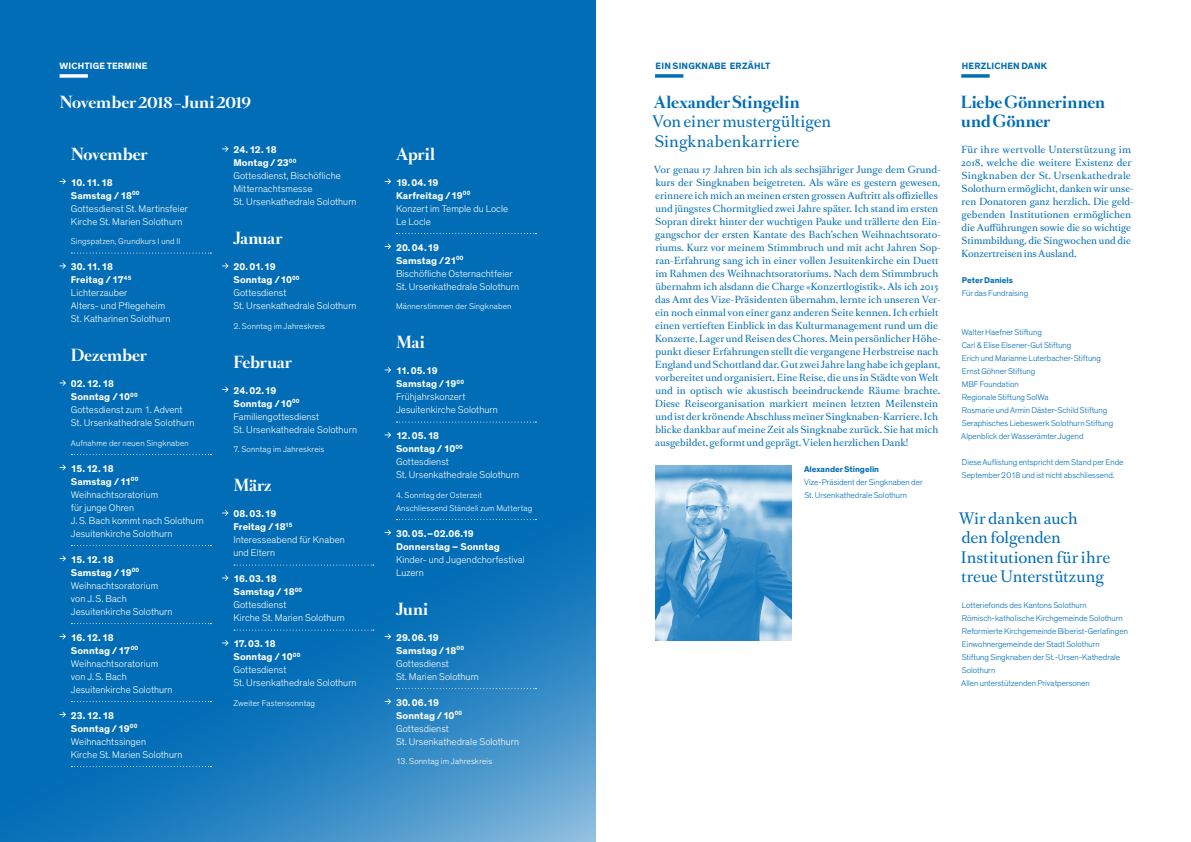
<style>
.page{position:relative;width:1191px;height:842px;background:#fff}
.page>*{position:absolute;margin:0;border:0;box-sizing:border-box;transform-origin:0 0}
.t1{font:15px/19.5px "Romain BP Text";letter-spacing:-.005em;color:#006db6}
.t2{font:700 15px "Romain BP Headline";letter-spacing:-.015em;color:#fff}
.t3{font:700 15px/19.5px "Romain BP Headline";letter-spacing:-.005em;color:#006db6}
.t4{font:300 10px/13px "Theinhardt";letter-spacing:.005em;color:#fff}
.t5{font:700 10px/13px "Theinhardt";letter-spacing:.01em;color:#fff}
.t6{font:9.3px/13px "Romain BP Text";color:#006db6}
.t7{font:700 9.3px "Theinhardt";letter-spacing:.02em;color:#006db6}
.t8{font:700 9.3px "Theinhardt";letter-spacing:.015em;color:#fff}
.t9{font:300 8.5px/13px "Theinhardt";color:#006db6}
.t10{font:300 8.5px/13px "Theinhardt";letter-spacing:.015em;color:#fff}
.t11{font:700 8.5px "Theinhardt";color:#006db6}
.s1{font-weight:700}
</style>
<div class="page">
<svg style="left:0;top:0;width:595px;height:842px;background:#0871b8"></svg>
<svg style="left:60px;top:74px;width:28px;height:4px"></svg>
<svg style="left:71px;top:253px;width:140px;height:1px"></svg>
<svg style="left:71px;top:454px;width:140px;height:1px"></svg>
<svg style="left:71px;top:545px;width:140px;height:1px"></svg>
<svg style="left:71px;top:623px;width:140px;height:1px"></svg>
<svg style="left:71px;top:701px;width:140px;height:1px"></svg>
<svg style="left:71px;top:766px;width:140px;height:1px"></svg>
<svg style="left:60px;top:179px;width:6px;height:5px"></svg>
<svg style="left:60px;top:263px;width:6px;height:6px"></svg>
<svg style="left:60px;top:380px;width:6px;height:6px"></svg>
<svg style="left:60px;top:465px;width:6px;height:5px"></svg>
<svg style="left:60px;top:556px;width:6px;height:5px"></svg>
<svg style="left:60px;top:634px;width:6px;height:5px"></svg>
<svg style="left:60px;top:712px;width:6px;height:5px"></svg>
<svg style="left:234px;top:565px;width:140px;height:1px"></svg>
<svg style="left:234px;top:630px;width:140px;height:1px"></svg>
<svg style="left:222px;top:146px;width:7px;height:6px"></svg>
<svg style="left:222px;top:263px;width:7px;height:6px"></svg>
<svg style="left:222px;top:387px;width:7px;height:5px"></svg>
<svg style="left:222px;top:510px;width:7px;height:6px"></svg>
<svg style="left:222px;top:575px;width:7px;height:6px"></svg>
<svg style="left:222px;top:640px;width:7px;height:6px"></svg>
<svg style="left:396px;top:233px;width:140px;height:1px"></svg>
<svg style="left:396px;top:422px;width:140px;height:1px"></svg>
<svg style="left:396px;top:519px;width:140px;height:1px"></svg>
<svg style="left:396px;top:688px;width:140px;height:1px"></svg>
<svg style="left:385px;top:179px;width:6px;height:5px"></svg>
<svg style="left:385px;top:244px;width:6px;height:5px"></svg>
<svg style="left:385px;top:367px;width:6px;height:6px"></svg>
<svg style="left:385px;top:432px;width:6px;height:6px"></svg>
<svg style="left:385px;top:530px;width:6px;height:5px"></svg>
<svg style="left:385px;top:634px;width:6px;height:5px"></svg>
<svg style="left:385px;top:699px;width:6px;height:5px"></svg>
<svg style="left:961px;top:74px;width:28px;height:4px"></svg>
<svg style="left:655px;top:74px;width:28px;height:4px"></svg>
<img style="left:655px;top:465px;width:136px;height:176px">
<p class="t8" style="left:60px;top:60px;width:90px">WICHTIGE TERMINE</p>
<h1 class="t2" style="left:60px;top:94px;width:193px">November 2018–Juni 2019</h1>
<h1 class="t2" style="left:71px;top:146px;width:78px">November</h1>
<p class="t4" style="left:71px;top:176px;width:119px"><span class="s1">10. 11. 18<br>Samstag / 18</span><sup>00<br></sup>Gottesdienst St. Martinsfeier<br>Kirche St. Marien Solothurn</p>
<p class="t10" style="left:71px;top:235px;width:111px">Singspatzen, Grundkurs I und II</p>
<p class="t4" style="left:71px;top:260px;width:101px"><span class="s1">30. 11. 18<br>Freitag / 17</span><sup>45<br></sup>Lichterzauber<br>Alters- und Pflegeheim<br>St. Katharinen Solothurn</p>
<h1 class="t2" style="left:71px;top:347px;width:78px">Dezember</h1>
<p class="t4" style="left:71px;top:377px;width:125px"><span class="s1">02. 12. 18<br>Sonntag / 10</span><sup>00<br></sup>Gottesdienst zum 1. Advent<br>St. Ursenkathedrale Solothurn</p>
<p class="t10" style="left:71px;top:436px;width:119px">Aufnahme der neuen Singknaben</p>
<p class="t4" style="left:71px;top:462px;width:135px"><span class="s1">15. 12. 18<br>Samstag / 11</span><sup>00<br></sup>Weihnachtsoratorium<br>für junge Ohren<br>J. S. Bach kommt nach Solothurn<br>Jesuitenkirche Solothurn</p>
<p class="t4" style="left:71px;top:553px;width:103px"><span class="s1">15. 12. 18<br>Samstag / 19</span><sup>00<br></sup>Weihnachtsoratorium von J. S. Bach<br>Jesuitenkirche Solothurn</p>
<p class="t4" style="left:71px;top:631px;width:103px"><span class="s1">16. 12. 18<br>Sonntag / 17</span><sup>00<br></sup>Weihnachtsoratorium von J. S. Bach<br>Jesuitenkirche Solothurn</p>
<p class="t4" style="left:71px;top:709px;width:113px"><span class="s1">23. 12. 18<br>Sonntag / 19</span><sup>00<br></sup>Weihnachtssingen<br>Kirche St. Marien Solothurn</p>
<p class="t4" style="left:233px;top:143px;width:125px"><span class="s1">24. 12. 18<br>Montag / 23</span><sup>00<br></sup>Gottesdienst, Bischöfliche<br>Mitternachtsmesse<br>St. Ursenkathedrale Solothurn</p>
<h1 class="t2" style="left:233px;top:230px;width:50px">Januar</h1>
<p class="t4" style="left:233px;top:260px;width:125px"><span class="s1">20. 01. 19<br>Sonntag / 10</span><sup>00<br></sup>Gottesdienst<br>St. Ursenkathedrale Solothurn</p>
<p class="t10" style="left:233px;top:319px;width:93px">2. Sonntag im Jahreskreis</p>
<h1 class="t2" style="left:233px;top:354px;width:60px">Februar</h1>
<p class="t4" style="left:233px;top:384px;width:125px"><span class="s1">24. 02. 19<br>Sonntag / 10</span><sup>00<br></sup>Familiengottesdienst<br>St. Ursenkathedrale Solothurn</p>
<p class="t10" style="left:233px;top:443px;width:92px">7. Sonntag im Jahreskreis</p>
<h1 class="t2" style="left:233px;top:477px;width:40px">März</h1>
<p class="t4" style="left:233px;top:507px;width:113px"><span class="s1">08. 03. 19<br>Freitag / 18</span><sup>15<br></sup>Interesseabend für Knaben und Eltern</p>
<p class="t4" style="left:233px;top:572px;width:113px"><span class="s1">16. 03. 18<br>Samstag / 18</span><sup>00<br></sup>Gottesdienst<br>Kirche St. Marien Solothurn</p>
<p class="t4" style="left:233px;top:637px;width:125px"><span class="s1">17. 03. 18<br>Sonntag / 10</span><sup>00<br></sup>Gottesdienst<br>St. Ursenkathedrale Solothurn</p>
<p class="t10" style="left:233px;top:696px;width:83px">Zweiter Fastensonntag</p>
<h1 class="t2" style="left:396px;top:146px;width:40px">April</h1>
<p class="t4" style="left:396px;top:176px;width:114px"><span class="s1">19. 04. 19<br>Karfreitag / 19</span><sup>00<br></sup>Konzert im Temple du Locle<br>Le Locle</p>
<p class="t4" style="left:396px;top:241px;width:125px"><span class="s1">20. 04. 19<br>Samstag / 21</span><sup>00<br></sup>Bischöfliche Osternachtfeier<br>St. Ursenkathedrale Solothurn</p>
<p class="t10" style="left:396px;top:300px;width:117px">Männerstimmen der Singknaben</p>
<h1 class="t2" style="left:396px;top:334px;width:30px">Mai</h1>
<p class="t4" style="left:396px;top:364px;width:103px"><span class="s1">11. 05. 19<br>Samstag / 19</span><sup>00<br></sup>Frühjahrskonzert<br>Jesuitenkirche Solothurn</p>
<p class="t4" style="left:396px;top:429px;width:125px"><span class="s1">12. 05. 18<br>Sonntag / 10</span><sup>00<br></sup>Gottesdienst<br>St. Ursenkathedrale Solothurn</p>
<p class="t10" style="left:396px;top:488px;width:138px">4. Sonntag der Osterzeit<br>Anschliessend Ständeli zum Muttertag</p>
<p class="t5" style="left:396px;top:527px;width:105px">30. 05. –02.06.19<br>Donnerstag – Sonntag</p>
<p class="t4" style="left:396px;top:553px;width:130px">Kinder- und Jugendchorfestival<br>Luzern</p>
<h1 class="t2" style="left:396px;top:601px;width:34px">Juni</h1>
<p class="t4" style="left:396px;top:631px;width:84px"><span class="s1">29. 06. 19<br>Samstag / 18</span><sup>00<br></sup>Gottesdienst<br>St. Marien Solothurn</p>
<p class="t4" style="left:396px;top:696px;width:125px"><span class="s1">30. 06. 19<br>Sonntag / 10</span><sup>00<br></sup>Gottesdienst<br>St. Ursenkathedrale Solothurn</p>
<p class="t10" style="left:396px;top:755px;width:98px">13. Sonntag im Jahreskreis</p>
<p class="t7" style="left:655px;top:60px;width:116px">EIN SINGKNABE ERZÄHLT</p>
<h1 class="t3" style="left:654px;top:93px;width:147px">Alexander Stingelin</h1>
<h1 class="t1" style="left:652px;top:111px;width:180px">Von einer mustergültigen<br>Singknabenkarriere</h1>
<p class="t6" style="left:654px;top:162px;width:288px">Vor genau 17 Jahren bin ich als sechsjähriger Junge dem Grund&shy;kurs der Singknaben beigetreten. Als wäre es gestern gewesen, erinnere ich mich an meinen ersten grossen Auftritt als offizielles und jüngstes Chormitglied zwei Jahre später. Ich stand im ersten Sopran direkt hinter der wuchtigen Pauke und trällerte den Ein&shy;gangschor der ersten Kantate des Bach’schen Weihnachtsorato&shy;riums. Kurz vor meinem Stimmbruch und mit acht Jahren Sop&shy;ran-Erfahrung sang ich in einer vollen Jesuitenkirche ein Duett im Rahmen des Weihnachtsoratoriums. Nach dem Stimmbruch übernahm ich alsdann die Charge «Konzertlogistik». Als ich 2015 das Amt des Vize-Präsidenten übernahm, lernte ich unseren Ver&shy;ein noch einmal von einer ganz anderen Seite kennen. Ich erhielt einen vertieften Einblick in das Kulturmanagement rund um die Konzerte, Lager und Reisen des Chores. Mein persönlicher Höhe&shy;punkt dieser Erfahrungen stellt die vergangene Herbstreise nach England und Schottland dar. Gut zwei Jahre lang habe ich geplant, vorbereitet und organisiert. Eine Reise, die uns in Städte von Welt und in optisch wie akustisch beeindruckende Räume brachte.<br>Diese Reiseorganisation markiert meinen letzten Meilenstein und ist der krönende Abschluss meiner Singknaben-Karriere. Ich blicke dankbar auf meine Zeit als Singknabe zurück. Sie hat mich ausgebildet, geformt und geprägt. Vielen herzlichen Dank!</p>
<p class="t11" style="left:804px;top:463px;width:76px">Alexander Stingelin</p>
<p class="t9" style="left:804px;top:475px;width:120px">Vize-Präsident der Singknaben der<br>St. Ursenkathedrale Solothurn</p>
<p class="t7" style="left:962px;top:60px;width:87px">HERZLICHEN DANK</p>
<h1 class="t3" style="left:960px;top:93px;width:146px">Liebe Gönnerinnen und Gönner</h1>
<p class="t6" style="left:960px;top:142px;width:174px">Für ihre wertvolle Unterstützung im 2018, welche die weitere Existenz der Singknaben der St. Ursenkathedrale Solothurn ermöglicht, danken wir unse&shy;ren Donatoren ganz herzlich. Die geld&shy;gebenden Institutionen ermöglichen die Aufführungen sowie die so wichtige Stimmbildung, die Singwochen und die Konzertreisen ins Ausland.</p>
<p class="t11" style="left:962px;top:275px;width:53px">Peter Daniels</p>
<p class="t9" style="left:961px;top:287px;width:68px">Für das Fundraising</p>
<p class="t9" style="left:961px;top:326px;width:153px">Walter Haefner Stiftung<br>Carl &amp; Elise Elsener-Gut Stiftung<br>Erich und Marianne Luterbacher-Stiftung<br>Ernst Göhner Stiftung<br>MBF Foundation<br>Regionale Stiftung SolWa<br>Rosmarie und Armin Däster-Schild Stiftung<br>Seraphisches Liebeswerk Solothurn Stiftung<br>Alpenblick der Wasserämter Jugend</p>
<p class="t9" style="left:961px;top:456px;width:163px">Diese Auflistung entspricht dem Stand per Ende<br>September 2018 und ist nicht abschliessend.</p>
<h1 class="t1" style="left:959px;top:507px;width:153px">Wir danken auch<br>den folgenden<br>Institutionen für ihre treue Unterstützung</h1>
<p class="t9" style="left:961px;top:599px;width:168px">Lotteriefonds des Kantons Solothurn Römisch-katholische Kirchgemeinde Solothurn Reformierte Kirchgemeinde Biberist-Gerlafingen Einwohnergemeinde der Stadt Solothurn Stiftung Singknaben der St.-Ursen-Kathedrale Solothurn<br>Allen unterstützenden Privatpersonen</p>
</div>
